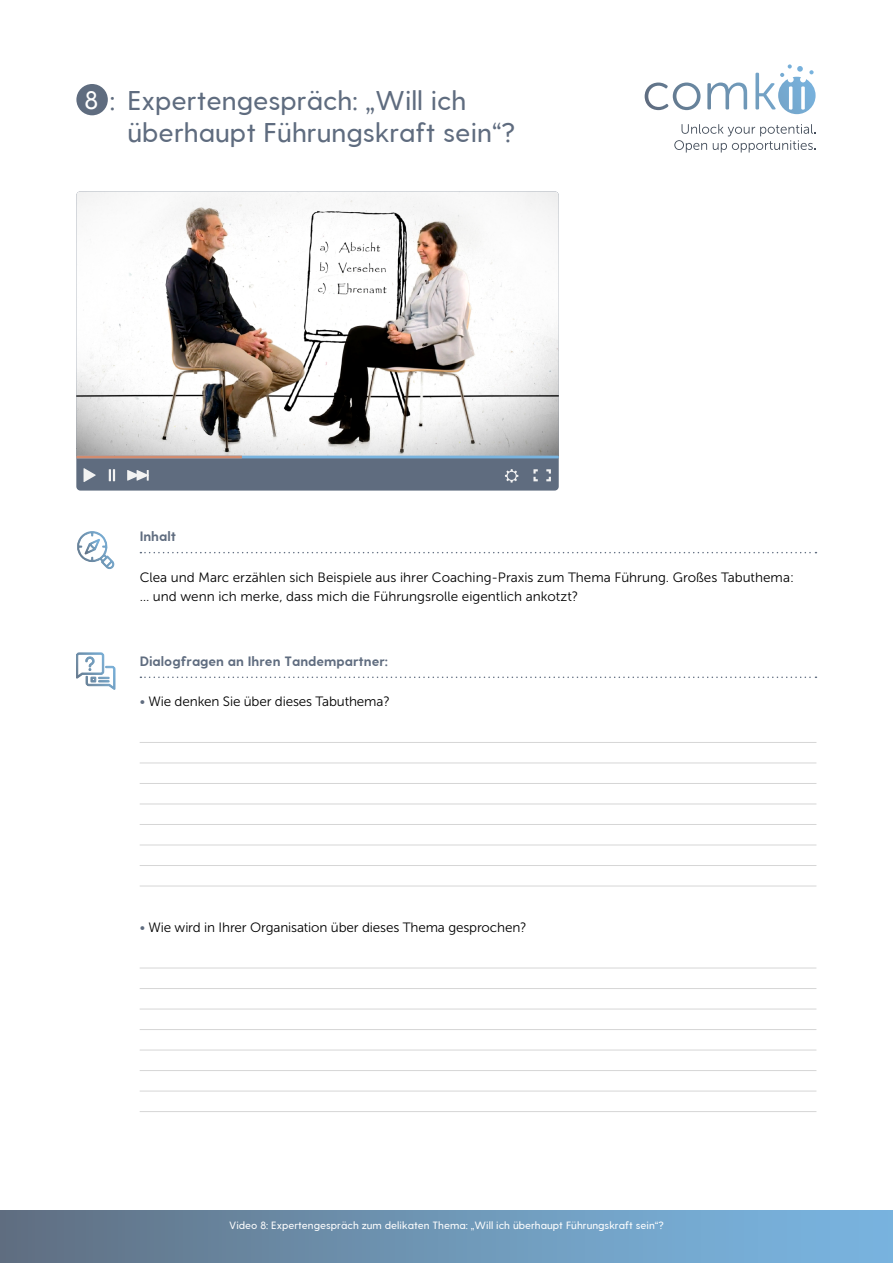
<style>
.page{position:relative;width:893px;height:1263px;background:#fff}
.page>*{position:absolute;margin:0;border:0;box-sizing:border-box;transform-origin:0 0}
.t1{font:27px/32.4px "greycliff cf medium";color:#5f6c7f}
.t2{font:13.5px/19.5px "Museo Sans 300";color:#000}
.t3{font:13.5px "greycliff cf bold";color:#5f6c7f}
.t4{font:10.5px "greycliff cf medium";color:#fff}
.s1{font-size:25.35px;color:#fff}
.s2{color:#5f6c7f}
</style>
<div class="page">
<svg style="left:645px;top:64px;width:171px;height:50px"></svg>
<svg style="left:674px;top:124px;width:142px;height:29px"></svg>
<svg style="left:140px;top:552px;width:676px;height:1px"></svg>
<svg style="left:77px;top:531px;width:38px;height:38px"></svg>
<div style="left:76px;top:84px;width:32px;height:31px;background:#5f6c7f;border-radius:50%"></div>
<hr style="left:140px;top:742px;width:676px;height:1px;background:#d6d6d6">
<hr style="left:140px;top:763px;width:676px;height:1px;background:#d6d6d6">
<hr style="left:140px;top:783px;width:676px;height:1px;background:#d6d6d6">
<hr style="left:140px;top:804px;width:676px;height:1px;background:#d6d6d6">
<hr style="left:140px;top:824px;width:676px;height:1px;background:#d6d6d6">
<hr style="left:140px;top:845px;width:676px;height:1px;background:#d6d6d6">
<hr style="left:140px;top:865px;width:676px;height:1px;background:#d6d6d6">
<hr style="left:140px;top:886px;width:676px;height:1px;background:#d6d6d6">
<hr style="left:140px;top:968px;width:676px;height:1px;background:#d6d6d6">
<hr style="left:140px;top:988px;width:676px;height:1px;background:#d6d6d6">
<hr style="left:140px;top:1009px;width:676px;height:1px;background:#d6d6d6">
<hr style="left:140px;top:1029px;width:676px;height:1px;background:#d6d6d6">
<hr style="left:140px;top:1050px;width:676px;height:1px;background:#d6d6d6">
<hr style="left:140px;top:1070px;width:676px;height:1px;background:#d6d6d6">
<hr style="left:140px;top:1091px;width:676px;height:1px;background:#d6d6d6">
<hr style="left:140px;top:1111px;width:676px;height:1px;background:#d6d6d6">
<svg style="left:140px;top:676px;width:676px;height:2px"></svg>
<svg style="left:76px;top:653px;width:39px;height:37px"></svg>
<div style="left:76px;top:191px;width:483px;height:300px;background:#5f6c7f;border-radius:4px"></div>
<img style="left:76px;top:191px;width:483px;height:265px">
<hr style="left:76px;top:456px;width:483px;height:2px;background:#78b3de">
<svg style="left:84px;top:468px;width:12px;height:14px"></svg>
<svg style="left:127px;top:470px;width:22px;height:11px"></svg>
<svg style="left:109px;top:469px;width:6px;height:12px"></svg>
<svg style="left:533px;top:469px;width:5px;height:12px"></svg>
<svg style="left:546px;top:469px;width:5px;height:12px"></svg>
<svg style="left:505px;top:469px;width:13px;height:14px"></svg>
<svg style="left:76px;top:456px;width:166px;height:2px"></svg>
<div style="left:0;top:1210px;width:893px;height:53px;background:linear-gradient(to right,#617183,#7bb9e6)"></div>
<p class="t1" style="left:127px;top:85px;width:389px;text-indent:-43px"><span class="s1">8</span> : Expertengespräch: „Will ich überhaupt Führungskraft sein“?</p>
<p class="t3" style="left:140px;top:528px;width:38px">Inhalt</p>
<p class="t2" style="left:140px;top:567px;width:656px">Clea und Marc erzählen sich Beispiele aus ihrer Coaching-Praxis zum Thema Führung. Großes Tabuthema: … und wenn ich merke, dass mich die Führungsrolle eigentlich ankotzt?</p>
<p class="t3" style="left:140px;top:653px;width:250px">Dialogfragen an Ihren Tandempartner:</p>
<p class="t2" style="left:140px;top:692px;width:252px"><span class="s2">•</span> Wie denken Sie über dieses Tabuthema?</p>
<p class="t2" style="left:140px;top:918px;width:389px"><span class="s2">•</span> Wie wird in Ihrer Organisation über dieses Thema gesprochen?</p>
<p class="t4" style="left:229px;top:1219px;width:436px">Video 8: Expertengespräch zum delikaten Thema: „Will ich überhaupt Führungskraft sein“?</p>
</div>
